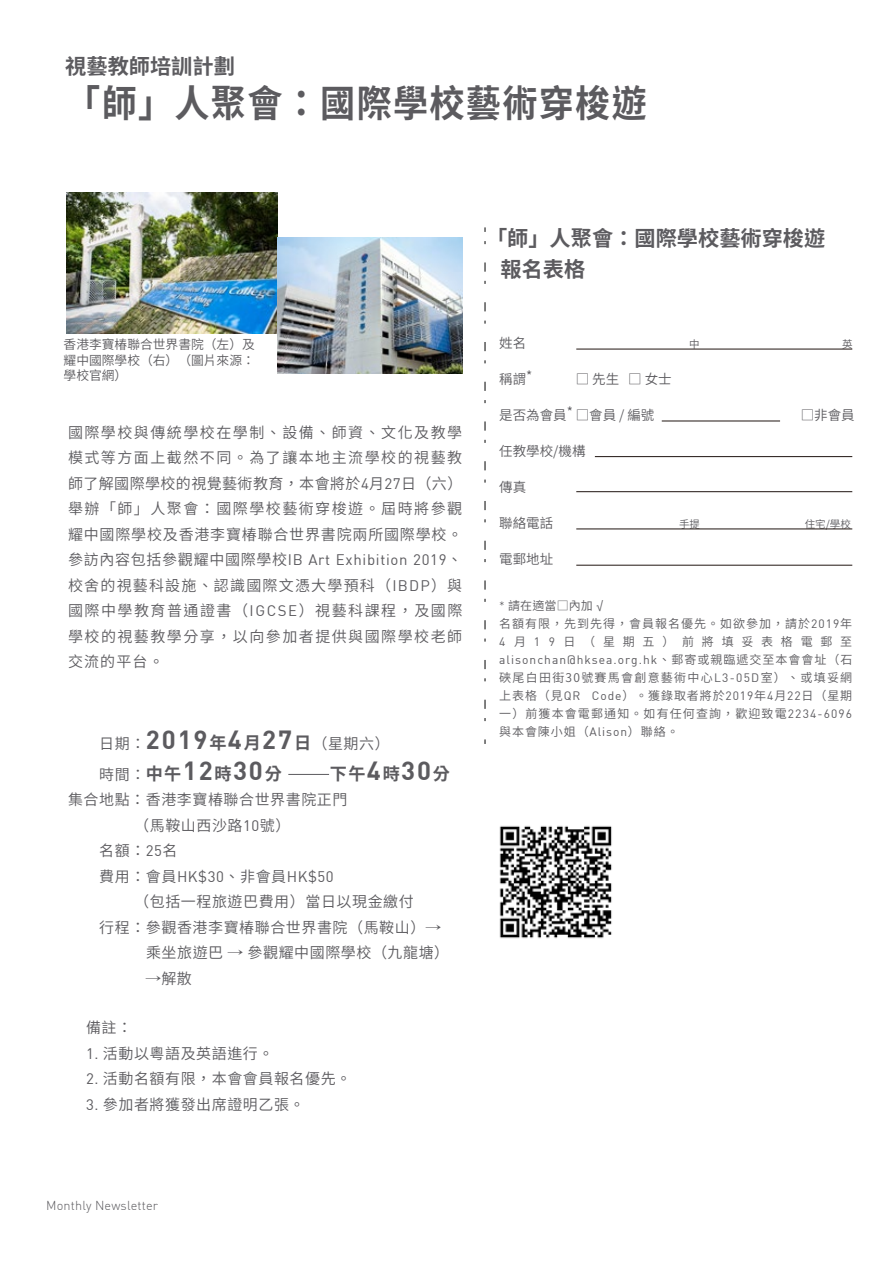
<style>
.page{position:relative;width:893px;height:1263px;background:#fff}
.page>*{position:absolute;margin:0;border:0;box-sizing:border-box;transform-origin:0 0}
.t1{font:700 37.5px "Noto Sans CJ Ktc";letter-spacing:.035em;color:#5c5b5f;scale:.94 1}
.t2{font:700 21.15px/31.5px "Noto Sans CJ Ktc";color:#5c5b5f}
.t3{font:700 17.1px "Noto Sans CJ Ktc";color:#5c5b5f}
.t4{font:600 15px/25.5px "Noto Sans CJ Ktc";letter-spacing:.035em;color:#5c5b5f;text-align:justify}
.t5{font:15px "DIN";letter-spacing:.045em;color:#5c5b5f}
.t6{font:600 13.5px "Noto Sans CJ Ktc";color:#5c5b5f}
.t7{font:600 12.75px/15.3px "Noto Sans CJ Ktc";color:#5c5b5f;text-align:justify}
.t8{font:300 12.75px "DIN";letter-spacing:.01em;color:#5c5b5f}
.t9{font:600 12px/18px "Noto Sans CJ Ktc";letter-spacing:.095em;color:#5c5b5f}
.t10{font:12px "DIN";letter-spacing:.085em;color:#5c5b5f}
.t11{font:600 10.5px "Noto Sans CJ Ktc";color:#5c5b5f}
.s1{font-family:"DIN";font-weight:400}
.s2{font-family:"Noto Sans CJ Ktc";font-weight:600}
.s3{font-family:"DIN Bold";font-weight:400;font-size:25.8px}
.s4{font-weight:700;font-size:17.1px}
.s5{font-weight:600;font-size:15px}
.s6{font-family:"Adobe Ming Std";font-weight:300}
.s7{font-family:"DIN";font-weight:300}
.s8{font-family:"Myriad Pro";font-weight:400}
</style>
<div class="page">
<svg style="left:485px;top:227px;width:1px;height:494px"></svg>
<hr style="left:595px;top:456px;width:257px;height:1px;background:#201511">
<hr style="left:662px;top:421px;width:118px;height:1px;background:#201511">
<hr style="left:576px;top:349px;width:276px;height:1px;background:#201511">
<hr style="left:576px;top:491px;width:276px;height:1px;background:#201511">
<hr style="left:576px;top:565px;width:276px;height:1px;background:#201511">
<hr style="left:576px;top:528px;width:276px;height:1px;background:#201511">
<img style="left:67px;top:193px;width:210px;height:140px">
<img style="left:277px;top:238px;width:185px;height:135px">
<img style="left:499px;top:826px;width:113px;height:113px">
<hr style="left:288px;top:774px;width:41px;height:1px;background:#5c5b5f">
<h2 class="t2" style="left:65px;top:50px;width:171px">視藝教師培訓計劃</h2>
<h1 class="t1" style="left:65px;top:82px;width:620px">「師」人聚會：國際學校藝術穿梭遊</h1>
<p class="t7" style="left:64px;top:337px;width:193px">香港李寶椿聯合世界書院（左）及耀中國際學校（右）（圖片來源：學校官網）</p>
<p class="t4" style="left:68px;top:420px;width:396px">國際學校與傳統學校在學制、設備、師資、文化及教學模式等方面上截然不同。為了讓本地主流學校的視藝教師了解國際學校的視覺藝術教育，本會將於<span class="s1">4</span>月<span class="s1">27</span>日（六）舉辦「師」人聚會：國際學校藝術穿梭遊。屆時將參觀耀中國際學校及香港李寶椿聯合世界書院兩所國際學校。</p>
<p class="t5" style="left:68px;top:550px;width:396px"><span class="s2">參訪內容包括參觀耀中國際學校</span>IB Art Exhibition 2019<span class="s2">、</span></p>
<p class="t4" style="left:68px;top:573px;width:396px">校舍的視藝科設施、認識國際文憑大學預科（<span class="s1">IBDP</span>）與國際中學教育普通證書（<span class="s1">IGCSE</span>）視藝科課程，及國際學校的視藝教學分享，以向參加者提供與國際學校老師交流的平台。</p>
<p class="t4" style="left:99px;top:731px;width:292px">日期：<span class="s3">2019</span><span class="s4">年</span><span class="s3">4</span><span class="s4">月</span><span class="s3">27</span><span class="s4">日</span>（星期六）</p>
<p class="t3" style="left:99px;top:764px;width:184px"><span class="s5">時間：</span>中午<span class="s3">12</span>時<span class="s3">30</span>分</p>
<p class="t3" style="left:330px;top:764px;width:122px">下午<span class="s3">4</span>時<span class="s3">30</span>分</p>
<p class="t4" style="left:68px;top:787px;width:281px">集合地點：香港李寶椿聯合世界書院正門</p>
<p class="t4" style="left:134px;top:813px;width:158px">（馬鞍山西沙路<span class="s1">10</span>號）</p>
<p class="t4" style="left:99px;top:838px;width:80px">名額：<span class="s1">25</span>名</p>
<p class="t5" style="left:99px;top:867px;width:236px"><span class="s2">費用：會員</span>HK$30<span class="s2">、非會員</span>HK$50</p>
<p class="t4" style="left:134px;top:889px;width:281px">（包括一程旅遊巴費用）當日以現金繳付</p>
<p class="t4" style="left:99px;top:915px;width:343px">行程：參觀香港李寶椿聯合世界書院（馬鞍山）<span class="s6">→</span></p>
<p class="t4" style="left:146px;top:940px;width:305px">乘坐旅遊巴 <span class="s6">→</span> 參觀耀中國際學校（九龍塘）</p>
<p class="t4" style="left:146px;top:966px;width:48px"><span class="s6">→</span>解散</p>
<p class="t4" style="left:86px;top:1015px;width:48px">備註：</p>
<p class="t4" style="left:86px;top:1041px;width:189px"><span class="s1">1.</span> 活動以粵語及英語進行。</p>
<p class="t4" style="left:86px;top:1066px;width:267px"><span class="s1">2.</span> 活動名額有限，本會會員報名優先。</p>
<p class="t4" style="left:86px;top:1092px;width:220px"><span class="s1">3.</span> 參加者將獲發出席證明乙張。</p>
<p class="t8" style="left:46px;top:1198px;width:113px">Monthly Newsletter</p>
<h2 class="t2" style="left:500px;top:222px;width:326px;text-indent:-14px">「師」人聚會：國際學校藝術穿梭遊報名表格</h2>
<p class="t6" style="left:499px;top:335px;width:28px">姓名</p>
<p class="t11" style="left:689px;top:338px;width:12px">中</p>
<p class="t11" style="left:842px;top:338px;width:12px">英</p>
<p class="t6" style="left:499px;top:371px;width:35px">稱謂*</p>
<p class="t6" style="left:576px;top:371px;width:98px">□ 先生 □ 女士</p>
<p class="t6" style="left:499px;top:407px;width:157px">是否為會員* □會員 / 編號</p>
<p class="t6" style="left:801px;top:407px;width:55px">□非會員</p>
<p class="t6" style="left:499px;top:443px;width:88px">任教學校/機構</p>
<p class="t6" style="left:499px;top:479px;width:28px">傳真</p>
<p class="t6" style="left:499px;top:515px;width:55px">聯絡電話</p>
<p class="t11" style="left:679px;top:518px;width:22px">手提</p>
<p class="t11" style="left:805px;top:518px;width:48px">住宅/學校</p>
<p class="t6" style="left:499px;top:551px;width:55px">電郵地址</p>
<p class="t9" style="left:499px;top:596px;width:354px"><span class="s7">*</span> 請在適當□內加 <span class="s8">√<br></span>名額有限，先到先得，會員報名優先。如欲參加，請於<span class="s1">2019</span>年<br><span class="s1">4</span>月<span class="s1">19</span>日（星期五）前將填妥表格電郵至</p>
<p class="t10" style="left:499px;top:652px;width:355px">alisonchan@hksea.org.hk<span class="s2">、郵寄或親臨遞交至本會會址（石</span></p>
<p class="t9" style="left:499px;top:668px;width:354px;text-align:justify">硤尾白田街30號賽馬會創意藝術中心<span class="s1">L3-05D</span>室）、或填妥網上表格（見<span class="s1">QR Code</span>）。獲錄取者將於<span class="s1">2019</span>年<span class="s1">4</span>月<span class="s1">22</span>日（星期一）前獲本會電郵通知。如有任何查詢，歡迎致電<span class="s1">2234-6096</span>與本會陳小姐（<span class="s1">Alison</span>）聯絡。</p>
</div>
